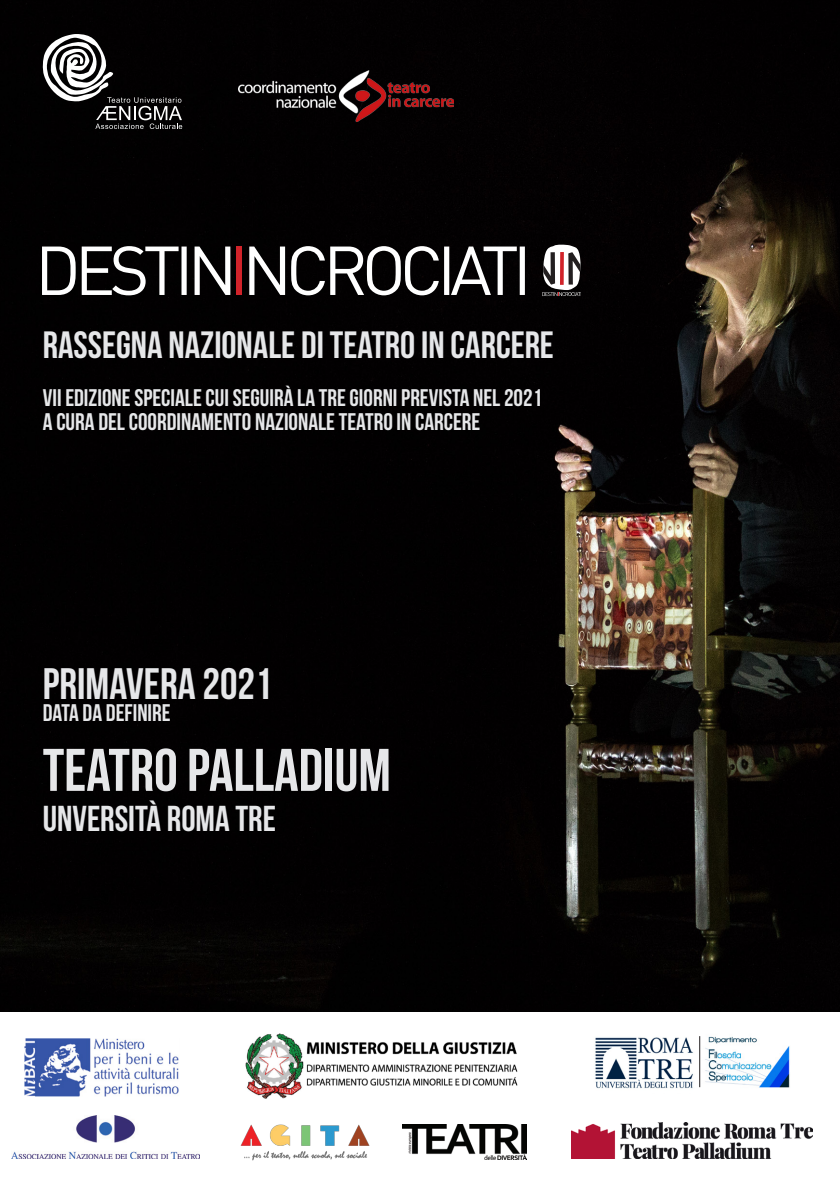
<style>
.page{position:relative;width:840px;height:1191px;background:#fff}
.page>*{position:absolute;margin:0;border:0;box-sizing:border-box;transform-origin:0 0}
.t1{font:60px "Bebas Neue";color:#e6e7e9}
.t2{font:44px "Bebas Neue";color:#e6e7e9}
.t3{font:38px "Bebas Neue";color:#e6e7e9}
.t4{font:36px "Bebas Neue";color:#e6e7e9}
.t5{font:24px "Bebas Neue";color:#e6e7e9}
</style>
<div class="page">
<img style="left:0;top:0;width:839px;height:1012px">
<img style="left:402px;top:1124px;width:124px;height:35px">
<img style="left:238px;top:70px;width:215px;height:52px">
<svg style="left:249px;top:246px;width:275px;height:49px"></svg>
<div style="left:237px;top:246px;width:5px;height:49px;background:#d1232a"></div>
<svg style="left:43px;top:246px;width:187px;height:49px"></svg>
<svg style="left:542px;top:244px;width:37px;height:52px"></svg>
<img style="left:240px;top:1124px;width:130px;height:37px">
<img style="left:571px;top:1122px;width:240px;height:36px">
<img style="left:595px;top:1037px;width:98px;height:52px">
<img style="left:699px;top:1036px;width:91px;height:52px">
<hr style="left:699px;top:1036px;width:1px;height:51px;background:#231f20">
<img style="left:12px;top:1115px;width:187px;height:43px">
<img style="left:245px;top:1033px;width:273px;height:66px">
<img style="left:25px;top:1039px;width:153px;height:56px">
<div style="left:22px;top:1036px;width:159px;height:62px;border:2px solid #fff"></div>
<svg style="left:42px;top:34px;width:140px;height:95px;background:#373637"></svg>
<p class="t3" style="left:43px;top:323px;width:512px">RASSEGNA NAZIONALE DI TEATRO IN CARCERE</p>
<p class="t5" style="left:43px;top:384px;width:500px">VII EDIZIONE SPECIALE CUI SEGUIRÀ LA TRE GIORNI PREVISTA NEL 2021</p>
<p class="t5" style="left:43px;top:408px;width:439px">A CURA DEL COORDINAMENTO NAZIONALE TEATRO IN CARCERE</p>
<p class="t2" style="left:43px;top:659px;width:231px">PRIMAVERA 2021</p>
<p class="t5" style="left:43px;top:699px;width:129px">DATA DA DEFINIRE</p>
<p class="t1" style="left:43px;top:737px;width:349px">TEATRO PALLADIUM</p>
<p class="t4" style="left:43px;top:798px;width:234px">UNVERSITÀ ROMA TRE</p>
</div>
